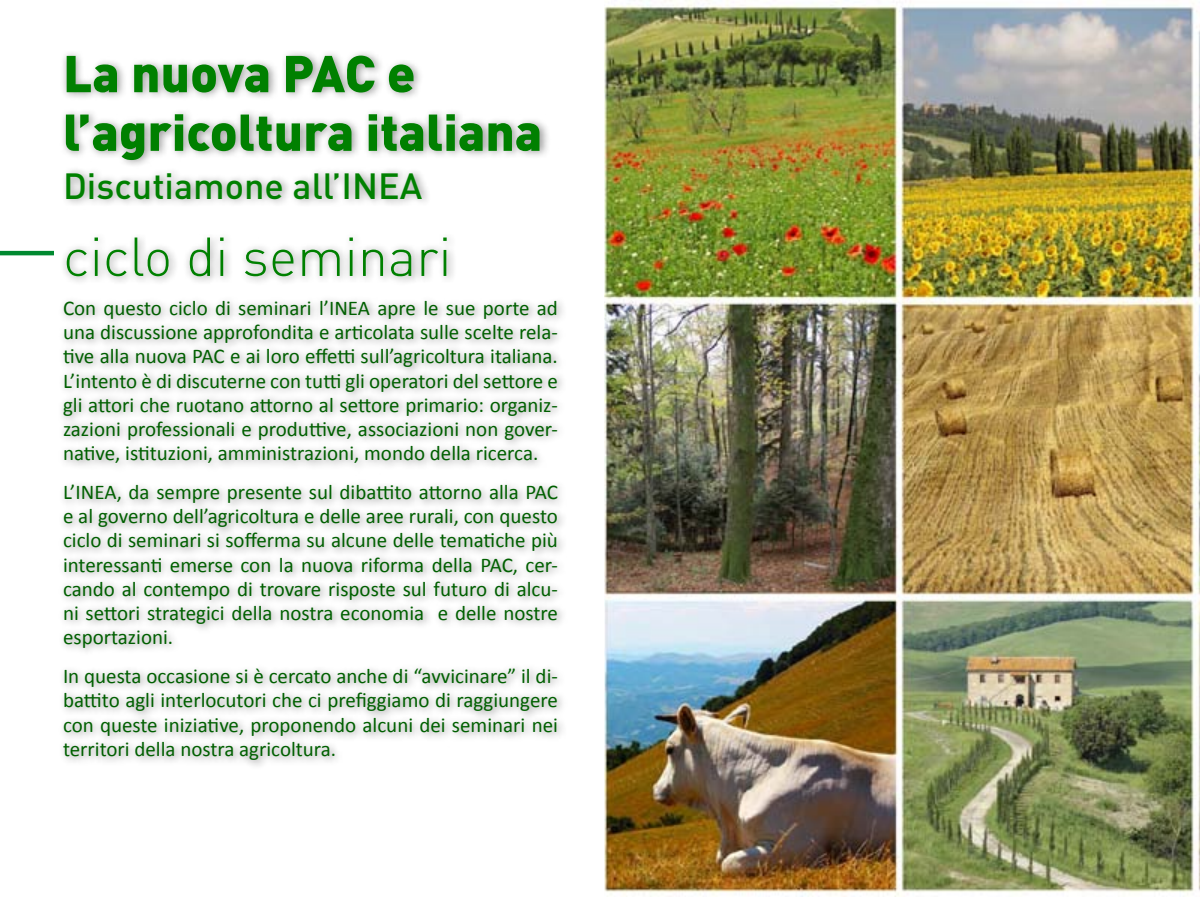
<style>
.page{position:relative;width:1200px;height:900px;background:#fff}
.page>*{position:absolute;margin:0;border:0;box-sizing:border-box;transform-origin:0 0}
.t1{font:300 54px "DIN";color:#008000}
.t2{font:900 51px/58.7px "DIN";color:#008000}
.t3{font:500 36px "DIN";color:#008000}
.t4{font:21px/24.2px "Calibri";color:#005f00;text-align:justify}
</style>
<div class="page">
<img style="left:604px;top:0;width:596px;height:897px">
<div style="left:57px;top:50px;width:510px;height:720px;background:#000;opacity:.4"></div>
<hr style="left:0;top:251px;width:54px;height:4px;background:#008930">
<h2 class="t2" style="left:63px;top:42px;width:481px">La nuova PAC e l’agricoltura italiana</h2>
<h3 class="t3" style="left:63px;top:163px;width:361px">Discutiamone all’INEA</h3>
<h1 class="t1" style="left:63px;top:223px;width:390px">ciclo di seminari</h1>
<p class="t4" style="left:63px;top:296px;width:496px">Con questo ciclo di seminari l’INEA apre le sue porte ad una discussione approfondita e articolata sulle scelte rela&shy;tive alla nuova PAC e ai loro effetti sull’agricoltura italiana.<br>L’intento è di discuterne con tutti gli operatori del settore e gli attori che ruotano attorno al settore primario: organiz&shy;zazioni professionali e produttive, associazioni non gover&shy;native, istituzioni, amministrazioni, mondo della ricerca.</p>
<p class="t4" style="left:63px;top:480px;width:496px">L’INEA, da sempre presente sul dibattito attorno alla PAC e al governo dell’agricoltura e delle aree rurali, con questo ciclo di seminari si sofferma su alcune delle tematiche più interessanti emerse con la nuova riforma della PAC, cer&shy;cando al contempo di trovare risposte sul futuro di alcu&shy;ni settori strategici della nostra economia e delle nostre esportazioni.</p>
<p class="t4" style="left:63px;top:664px;width:496px">In questa occasione si è cercato anche di “avvicinare” il di&shy;battito agli interlocutori che ci prefiggiamo di raggiungere con queste iniziative, proponendo alcuni dei seminari nei territori della nostra agricoltura.</p>
</div>
